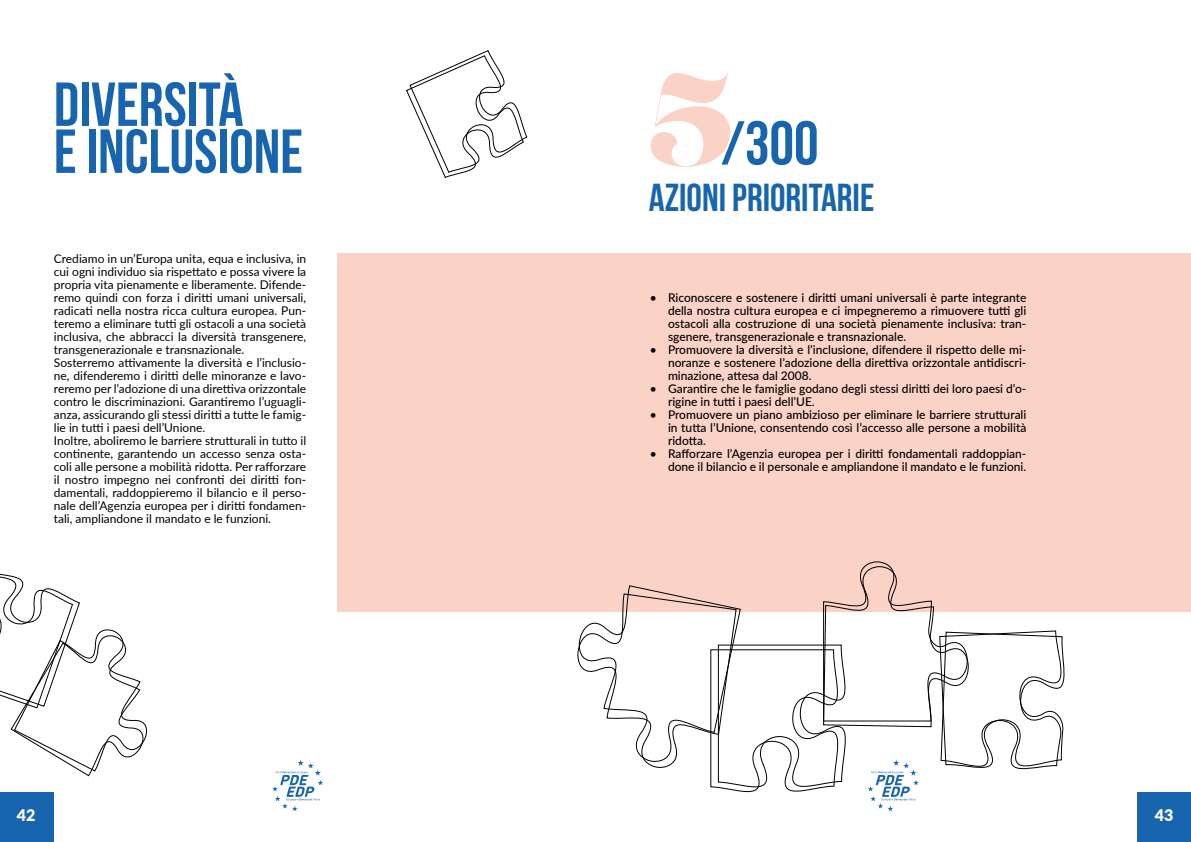
<style>
.page{position:relative;width:1191px;height:842px;background:#fff}
.page>*{position:absolute;margin:0;border:0;box-sizing:border-box;transform-origin:0 0}
.t1{font:700 62px/47px "Bebas Neue";color:#1765ae}
.t2{font:700 39px "Bebas Neue";color:#1765ae}
.t3{font:900 16px "Lato";color:#fff}
.t4{font:12px/13px "Lato";color:#000}
.t5{font:500 12px/13px "Lato";color:#000;text-align:justify}
.s1{font-family:"Lust Display Didone";font-weight:400;font-size:131.7px;color:#fad2c6}
</style>
<div class="page">
<svg style="left:272px;top:760px;width:51px;height:51px"></svg>
<div style="left:337px;top:253px;width:854px;height:358px;background:#fad2c6"></div>
<svg style="left:406px;top:50px;width:122px;height:128px"></svg>
<svg style="left:577px;top:561px;width:489px;height:250px"></svg>
<svg style="left:0;top:573px;width:147px;height:204px"></svg>
<div style="left:0;top:792px;width:53px;height:50px;background:#1765ae"></div>
<div style="left:1137px;top:792px;width:54px;height:50px;background:#1765ae"></div>
<h1 class="t1" style="left:54px;top:80px;width:251px">DIVERSITÀ<br>E INCLUSIONE</h1>
<p class="t4" style="left:54px;top:252px;width:254px">Crediamo in un’Europa unita, equa e inclusiva, in cui ogni individuo sia rispettato e possa vivere la propria vita pienamente e liberamente. Difende&shy;remo quindi con forza i diritti umani universali, radicati nella nostra ricca cultura europea. Pun&shy;teremo a eliminare tutti gli ostacoli a una società inclusiva, che abbracci la diversità transgenere, transgenerazionale e transnazionale.<br>Sosterremo attivamente la diversità e l’inclusio&shy;ne, difenderemo i diritti delle minoranze e lavo&shy;reremo per l’adozione di una direttiva orizzontale contro le discriminazioni. Garantiremo l’uguagli&shy;anza, assicurando gli stessi diritti a tutte le famig&shy;lie in tutti i paesi dell’Unione.<br>Inoltre, aboliremo le barriere strutturali in tutto il continente, garantendo un accesso senza osta&shy;coli alle persone a mobilità ridotta. Per rafforzare il nostro impegno nei confronti dei diritti fon&shy;damentali, raddoppieremo il bilancio e il perso&shy;nale dell’Agenzia europea per i diritti fondamen&shy;tali, ampliandone il mandato e le funzioni.</p>
<h1 class="t1" style="left:649px;top:119px;width:171px"><span class="s1">5</span>/300</h1>
<h2 class="t2" style="left:649px;top:176px;width:227px">AZIONI PRIORITARIE</h2>
<p class="t5" style="left:668px;top:290px;width:360px;text-indent:-18px">• Riconoscere e sostenere i diritti umani universali è parte integrante della nostra cultura europea e ci impegneremo a rimuovere tutti gli ostacoli alla costruzione di una società pienamente inclusiva: tran&shy;sgenere, transgenerazionale e transnazionale.</p>
<p class="t5" style="left:668px;top:342px;width:360px;text-indent:-18px">• Promuovere la diversità e l’inclusione, difendere il rispetto delle mi&shy;noranze e sostenere l’adozione della direttiva orizzontale antidiscri&shy;minazione, attesa dal 2008.</p>
<p class="t5" style="left:668px;top:381px;width:360px;text-indent:-18px">• Garantire che le famiglie godano degli stessi diritti dei loro paesi d’o&shy;rigine in tutti i paesi dell’UE.</p>
<p class="t5" style="left:668px;top:407px;width:360px;text-indent:-18px">• Promuovere un piano ambizioso per eliminare le barriere strutturali in tutta l’Unione, consentendo così l’accesso alle persone a mobilità ridotta.</p>
<p class="t5" style="left:650px;top:446px;width:378px;text-align:right">• Rafforzare l’Agenzia europea per i diritti fondamentali raddoppian&shy;done il bilancio e il personale e ampliandone il mandato e le funzioni.</p>
<h3 class="t3" style="left:17px;top:803px;width:20px">42</h3>
<h3 class="t3" style="left:1155px;top:803px;width:20px">43</h3>
</div>
